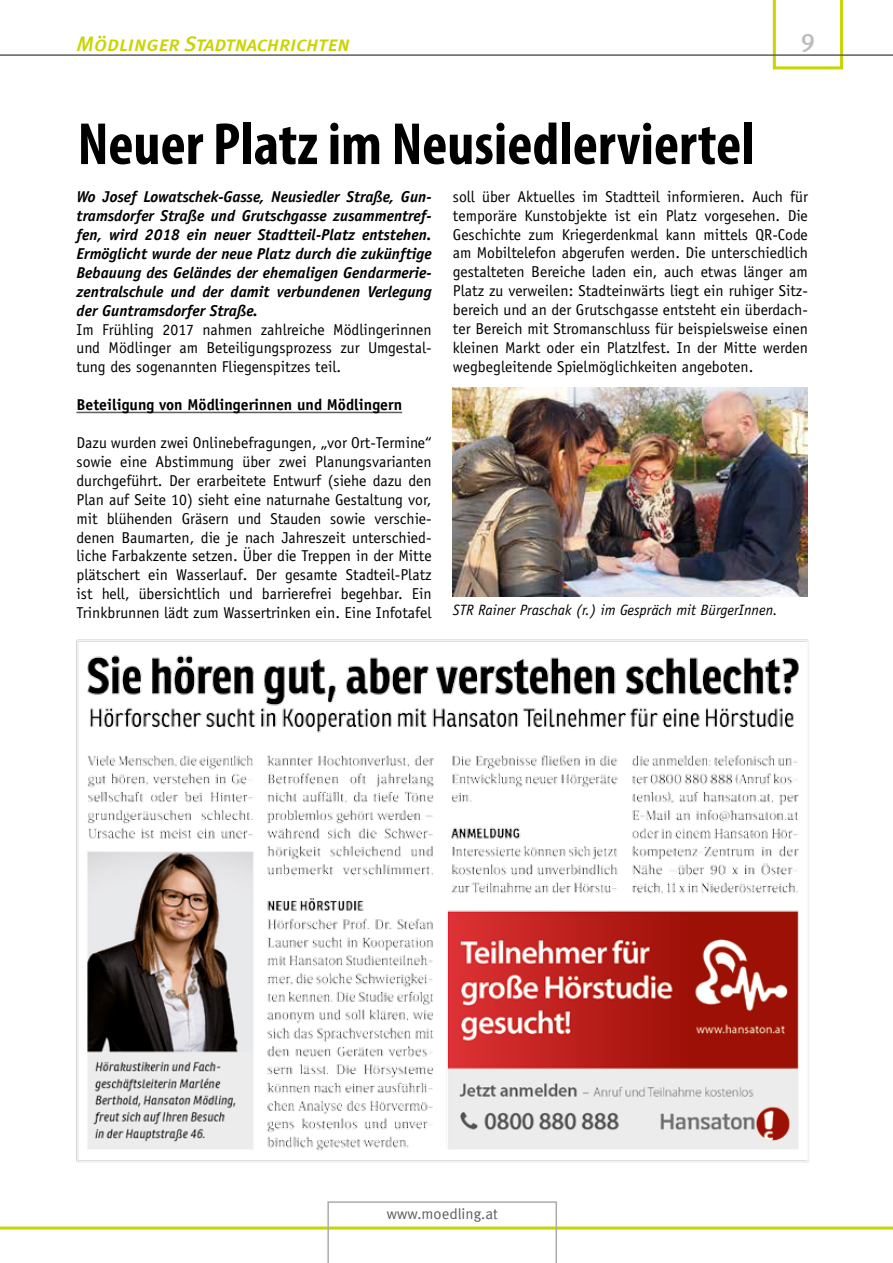
<style>
.page{position:relative;width:893px;height:1263px;background:#fff}
.page>*{position:absolute;margin:0;border:0;box-sizing:border-box;transform-origin:0 0}
.t1{font:700 condensed 60px "Myriad Pro";color:#000}
.t2{font:25.5px "Meta Medium LF";color:#bdbdbd}
.t3{font:21px "Meta Medium Italic Caps";letter-spacing:-.01em;color:#cad400}
.t4{font:15.75px/18.9px "Officina Sans";color:#000;text-align:justify}
.t5{font:italic 700 15.75px/18.9px "Officina Sans";color:#000;text-align:justify}
.t6{font:700 15.75px "Officina Sans";color:#000}
.t7{font:italic 15px "Officina Sans";color:#000}
.t8{font:15px "Meta Normal";color:#5f5e5e}
</style>
<div class="page">
<svg style="left:773px;top:0;width:70px;height:69px"></svg>
<hr style="left:0;top:54px;width:893px;height:2px;background:#5f5e5e">
<hr style="left:0;top:1226px;width:893px;height:3px;background:#cad400">
<svg style="left:327px;top:1201px;width:230px;height:62px"></svg>
<hr style="left:77px;top:412px;width:325px;height:1px;background:#575756">
<img style="left:76px;top:639px;width:733px;height:524px">
<img style="left:453px;top:387px;width:355px;height:209px">
<h3 class="t3" style="left:77px;top:31px;width:275px">Mödlinger Stadtnachrichten</h3>
<h2 class="t2" style="left:801px;top:27px;width:16px">9</h2>
<h1 class="t1" style="left:78px;top:107px;width:679px">Neuer Platz im Neusiedlerviertel</h1>
<p class="t5" style="left:77px;top:187px;width:357px">Wo Josef Lowatschek-Gasse, Neusiedler Straße, Gun&shy;tramsdorfer Straße und Grutschgasse zusammentref&shy;fen, wird 2018 ein neuer Stadtteil-Platz entstehen.<br>Ermöglicht wurde der neue Platz durch die zukünftige Bebauung des Geländes der ehemaligen Gendarmerie&shy;zentralschule und der damit verbundenen Verlegung der Guntramsdorfer Straße.</p>
<p class="t4" style="left:77px;top:320px;width:357px">Im Frühling 2017 nahmen zahlreiche Mödlingerinnen und Mödlinger am Beteiligungsprozess zur Umgestal&shy;tung des sogenannten Fliegenspitzes teil.</p>
<p class="t6" style="left:77px;top:395px;width:327px">Beteiligung von Mödlingerinnen und Mödlingern</p>
<p class="t4" style="left:77px;top:433px;width:357px">Dazu wurden zwei Onlinebefragungen, „vor Ort-Termine“ sowie eine Abstimmung über zwei Planungsvarianten durchgeführt. Der erarbeitete Entwurf (siehe dazu den Plan auf Seite 10) sieht eine naturnahe Gestaltung vor, mit blühenden Gräsern und Stauden sowie verschie&shy;denen Baumarten, die je nach Jahreszeit unterschied&shy;liche Farbakzente setzen. Über die Treppen in der Mitte plätschert ein Wasserlauf. Der gesamte Stadteil-Platz ist hell, übersichtlich und barrierefrei begehbar. Ein Trinkbrunnen lädt zum Wassertrinken ein. Eine Infotafel</p>
<p class="t4" style="left:453px;top:187px;width:357px">soll über Aktuelles im Stadtteil informieren. Auch für temporäre Kunstobjekte ist ein Platz vorgesehen. Die Geschichte zum Kriegerdenkmal kann mittels QR-Code am Mobiltelefon abgerufen werden. Die unterschiedlich gestalteten Bereiche laden ein, auch etwas länger am Platz zu verweilen: Stadteinwärts liegt ein ruhiger Sitz&shy;bereich und an der Grutschgasse entsteht ein überdach&shy;ter Bereich mit Stromanschluss für beispielsweise einen kleinen Markt oder ein Platzlfest. In der Mitte werden wegbegleitende Spielmöglichkeiten angeboten.</p>
<p class="t7" style="left:453px;top:601px;width:326px">STR Rainer Praschak (r.) im Gespräch mit BürgerInnen.</p>
<p class="t8" style="left:387px;top:1205px;width:112px">www.moedling.at</p>
</div>
